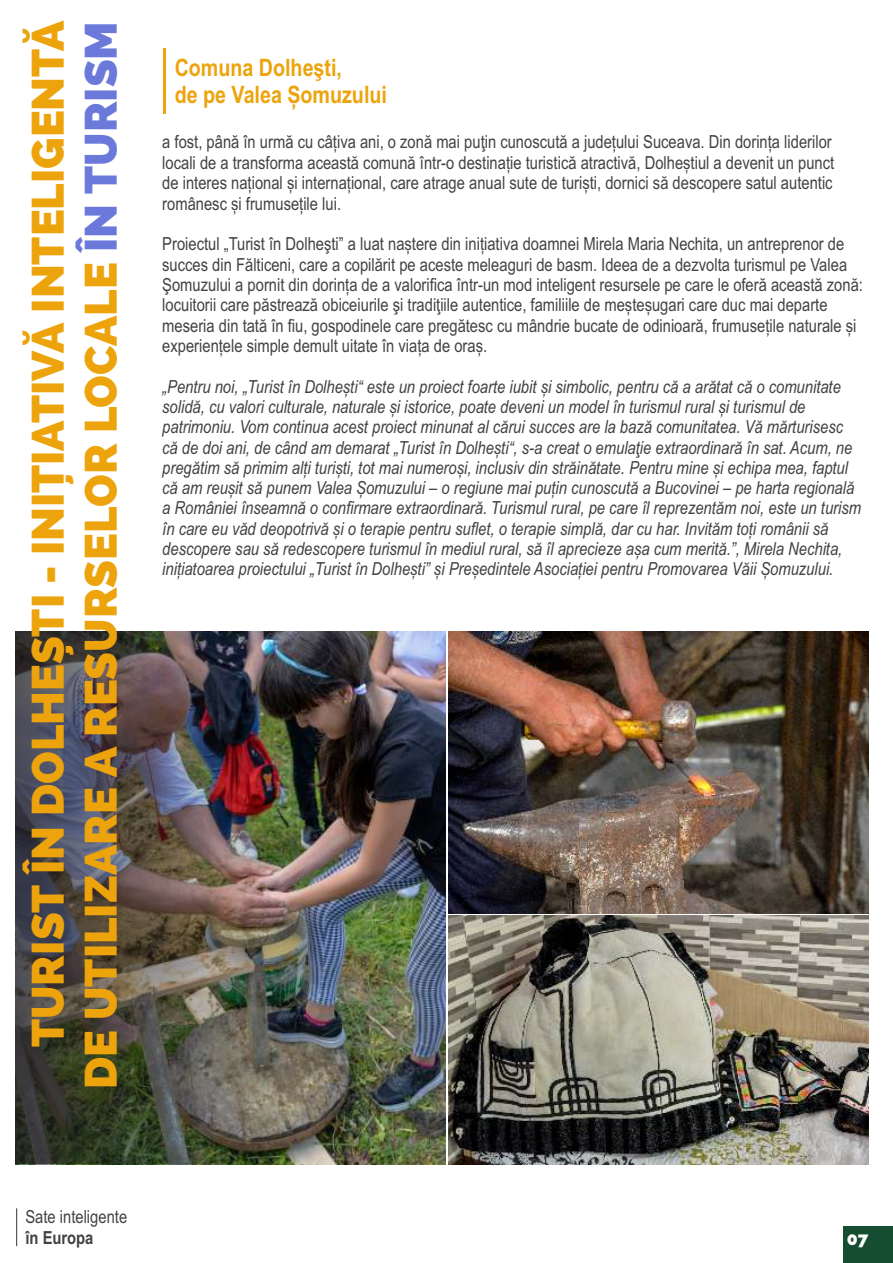
<style>
.page{position:relative;width:893px;height:1263px;background:#fff}
.page>*{position:absolute;margin:0;border:0;box-sizing:border-box;transform-origin:0 0}
.t1{font:800 45px/52.8px "Raleway";color:#eda40c;text-align:right}
.t2{font:700 24px/27.5px "Arial Narrow";color:#eda40c}
.t3{font:italic 18px/20.2px "Arial Narrow";color:#434242}
.t4{font:18px/20.4px "Arial Narrow";color:#434242}
.t5{font:700 18px "Arial Narrow";color:#434242}
.t6{font:800 18px "Raleway";color:#fefefe}
.s1{color:#6b79db}
</style>
<div class="page">
<img style="left:265px;top:631px;width:180px;height:533px">
<hr style="left:16px;top:1208px;width:1px;height:38px;background:#434242">
<div style="left:843px;top:1226px;width:50px;height:37px;background:#144d2f"></div>
<hr style="left:163px;top:48px;width:3px;height:66px;background:#eda40c">
<img style="left:448px;top:915px;width:420px;height:249px">
<img style="left:448px;top:631px;width:420px;height:282px">
<img style="left:16px;top:631px;width:249px;height:533px">
<h1 class="t1" style="left:22px;top:1089px;width:1069px;rotate:-90deg">TURIST ÎN DOLHEȘTI - INIȚIATIVĂ INTELIGENTĂ<br>DE UTILIZARE A RESURSELOR LOCALE <span class="s1">ÎN TURISM</span></h1>
<h2 class="t2" style="left:175px;top:56px;width:214px">Comuna Dolheşti,<br>de pe Valea Șomuzului</h2>
<p class="t4" style="left:162px;top:133px;width:673px">a fost, până în urmă cu câțiva ani, o zonă mai puţin cunoscută a județului Suceava. Din dorința liderilor locali de a transforma această comună într-o destinație turistică atractivă, Dolheștiul a devenit un punct de interes național și internațional, care atrage anual sute de turiști, dornici să descopere satul autentic românesc și frumusețile lui.</p>
<p class="t4" style="left:162px;top:235px;width:702px">Proiectul „Turist în Dolheşti” a luat naștere din inițiativa doamnei Mirela Maria Nechita, un antreprenor de succes din Fălticeni, care a copilărit pe aceste meleaguri de basm. Ideea de a dezvolta turismul pe Valea Şomuzului a pornit din dorința de a valorifica într-un mod inteligent resursele pe care le oferă această zonă: locuitorii care păstrează obiceiurile şi tradiţiile autentice, familiile de meșteșugari care duc mai departe meseria din tată în fiu, gospodinele care pregătesc cu mândrie bucate de odinioară, frumusețile naturale și experiențele simple demult uitate în viața de oraș.</p>
<p class="t3" style="left:162px;top:378px;width:700px">„Pentru noi, „Turist în Dolhești“ este un proiect foarte iubit și simbolic, pentru că a arătat că o comunitate solidă, cu valori culturale, naturale și istorice, poate deveni un model în turismul rural și turismul de patrimoniu. Vom continua acest proiect minunat al cărui succes are la bază comunitatea. Vă mărturisesc că de doi ani, de când am demarat „Turist în Dolhești“, s-a creat o emulaţie extraordinară în sat. Acum, ne pregătim să primim alți turiști, tot mai numeroși, inclusiv din străinătate. Pentru mine și echipa mea, faptul că am reușit să punem Valea Șomuzului – o regiune mai puțin cunoscută a Bucovinei – pe harta regională a României înseamnă o confirmare extraordinară. Turismul rural, pe care îl reprezentăm noi, este un turism în care eu văd deopotrivă și o terapie pentru suflet, o terapie simplă, dar cu har. Invităm toți românii să descopere sau să redescopere turismul în mediul rural, să îl aprecieze așa cum merită.”, Mirela Nechita, inițiatoarea proiectului „Turist în Dolhești” și Președintele Asociației pentru Promovarea Văii Șomuzului.</p>
<p class="t4" style="left:25px;top:1208px;width:103px">Sate inteligente</p>
<p class="t5" style="left:25px;top:1230px;width:70px">în Europa</p>
<p class="t6" style="left:847px;top:1227px;width:23px">07</p>
</div>
